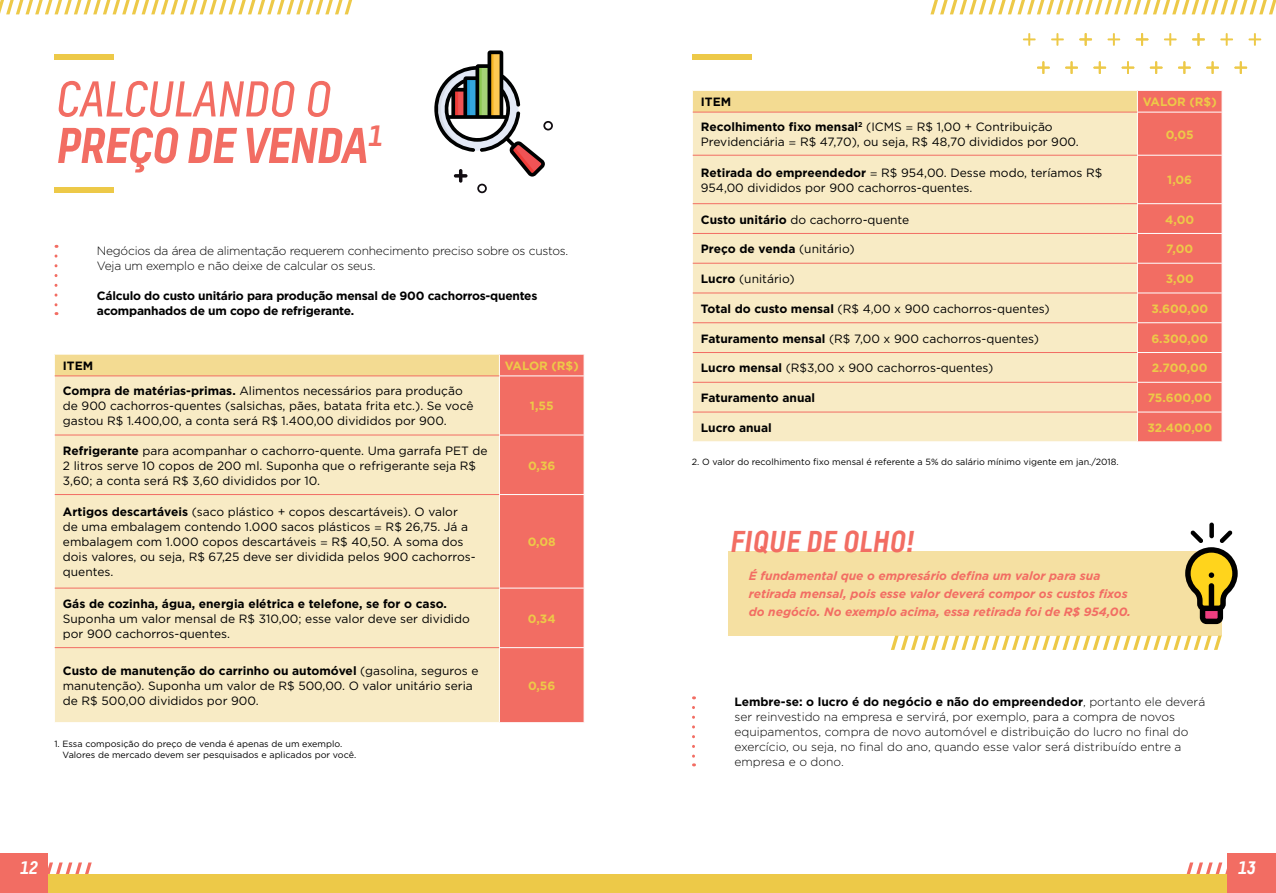
<style>
.page{position:relative;width:1276px;height:893px;background:#fff}
.page>*{position:absolute;margin:0;border:0;box-sizing:border-box;transform-origin:0 0}
.t1{font:italic 700 50.1px/46.5px "Decima Pro A";letter-spacing:-.05em;color:#f26d63}
.t2{font:italic 700 30px "Decima Pro A";letter-spacing:-.02em;color:#f26d63}
.t3{font:italic 700 18px "Decima Pro A";color:#fff}
.t4{font:12px/15px "Gotham";color:#000}
.t5{font:300 12px/15px "Gotham";color:#000}
.t6{font:italic 700 12px/18px "Gotham";color:#f26d63}
.t7{font:300 12px/15px "Gotham";letter-spacing:-.02em;color:#000}
.t8{font:700 12px/15px "Gotham";letter-spacing:-.02em;color:#000}
.t9{font:700 12px "Gotham";color:#000}
.t10{font:700 12px "Gotham";color:#edc948}
.t11{font:9px/10.8px "Gotham";color:#000}
.s1{font-weight:400}
.s2{font-weight:700}
.s3{font-family:"Helvetica";font-weight:300}
</style>
<div class="page">
<svg style="left:48px;top:862px;width:44px;height:12px"></svg>
<svg style="left:1186px;top:862px;width:41px;height:12px"></svg>
<div style="left:0;top:874px;width:1276px;height:19px;background:#edc948"></div>
<svg style="left:0;top:0;width:353px;height:14px"></svg>
<svg style="left:930px;top:0;width:346px;height:14px"></svg>
<div style="left:0;top:853px;width:48px;height:40px;background:#f26d63"></div>
<div style="left:1227px;top:853px;width:49px;height:40px;background:#f26d63"></div>
<div style="left:54px;top:54px;width:59px;height:5px;background:#edc948"></div>
<div style="left:54px;top:188px;width:59px;height:5px;background:#edc948"></div>
<svg style="left:55px;top:256px;width:3px;height:59px"></svg>
<div style="left:54px;top:354px;width:445px;height:22px;background:#f3db92"></div>
<div style="left:55px;top:376px;width:444px;height:346px;background:#f8ebc5"></div>
<hr style="left:54px;top:354px;width:445px;height:1px;background:#fff">
<svg style="left:54px;top:355px;width:1px;height:21px"></svg>
<div style="left:499px;top:354px;width:85px;height:368px;background:#f26d63"></div>
<hr style="left:499px;top:375px;width:85px;height:1px;background:#fff">
<hr style="left:499px;top:376px;width:1px;height:59px;background:#fff">
<hr style="left:499px;top:435px;width:85px;height:1px;background:#fff">
<hr style="left:499px;top:435px;width:1px;height:59px;background:#fff">
<hr style="left:499px;top:494px;width:85px;height:1px;background:#fff">
<hr style="left:499px;top:495px;width:1px;height:93px;background:#fff">
<hr style="left:499px;top:588px;width:85px;height:1px;background:#fff">
<hr style="left:499px;top:588px;width:1px;height:59px;background:#fff">
<hr style="left:499px;top:647px;width:85px;height:1px;background:#fff">
<hr style="left:499px;top:648px;width:1px;height:74px;background:#fff">
<hr style="left:55px;top:375px;width:444px;height:1px;background:#f26d63">
<hr style="left:55px;top:435px;width:444px;height:1px;background:#f26d63">
<hr style="left:55px;top:494px;width:444px;height:1px;background:#f26d63">
<hr style="left:55px;top:588px;width:444px;height:1px;background:#f26d63">
<hr style="left:55px;top:647px;width:444px;height:1px;background:#f26d63">
<div style="left:692px;top:54px;width:59px;height:5px;background:#edc948"></div>
<div style="left:692px;top:90px;width:445px;height:22px;background:#f3db92"></div>
<div style="left:693px;top:113px;width:444px;height:328px;background:#f8ebc5"></div>
<hr style="left:692px;top:90px;width:445px;height:1px;background:#fff">
<svg style="left:692px;top:91px;width:1px;height:21px"></svg>
<svg style="left:1137px;top:90px;width:85px;height:351px;background:#f2736a"></svg>
<hr style="left:693px;top:155px;width:444px;height:1px;background:#f26d63">
<hr style="left:693px;top:203px;width:444px;height:1px;background:#f26d63">
<hr style="left:693px;top:233px;width:444px;height:1px;background:#f26d63">
<hr style="left:693px;top:263px;width:444px;height:1px;background:#f26d63">
<hr style="left:693px;top:293px;width:444px;height:1px;background:#f26d63">
<hr style="left:693px;top:322px;width:444px;height:1px;background:#f26d63">
<hr style="left:693px;top:352px;width:444px;height:1px;background:#f26d63">
<hr style="left:693px;top:382px;width:444px;height:1px;background:#f26d63">
<hr style="left:693px;top:412px;width:444px;height:1px;background:#f26d63">
<hr style="left:693px;top:112px;width:444px;height:1px;background:#f26d63">
<svg style="left:1023px;top:33px;width:12px;height:13px"></svg>
<svg style="left:1051px;top:33px;width:13px;height:13px"></svg>
<svg style="left:1037px;top:61px;width:12px;height:13px"></svg>
<svg style="left:1065px;top:61px;width:13px;height:13px"></svg>
<svg style="left:1079px;top:33px;width:13px;height:13px"></svg>
<svg style="left:1107px;top:33px;width:13px;height:13px"></svg>
<svg style="left:1093px;top:61px;width:13px;height:13px"></svg>
<svg style="left:1121px;top:61px;width:13px;height:13px"></svg>
<svg style="left:1135px;top:33px;width:13px;height:13px"></svg>
<svg style="left:1164px;top:33px;width:12px;height:13px"></svg>
<svg style="left:1149px;top:61px;width:13px;height:13px"></svg>
<svg style="left:1178px;top:61px;width:12px;height:13px"></svg>
<svg style="left:1192px;top:33px;width:12px;height:13px"></svg>
<svg style="left:1220px;top:33px;width:13px;height:13px"></svg>
<svg style="left:1248px;top:33px;width:13px;height:13px"></svg>
<svg style="left:1206px;top:61px;width:13px;height:13px"></svg>
<svg style="left:1234px;top:61px;width:13px;height:13px"></svg>
<svg style="left:692px;top:707px;width:3px;height:59px"></svg>
<div style="left:728px;top:552px;width:494px;height:84px;background:#f5e0a2"></div>
<svg style="left:891px;top:636px;width:331px;height:14px"></svg>
<div style="left:1209px;top:523px;width:5px;height:15px;background:#000;border-radius:2px"></div>
<svg style="left:1185px;top:530px;width:52px;height:94px"></svg>
<svg style="left:434px;top:50px;width:111px;height:127px"></svg>
<div style="left:543px;top:121px;width:10px;height:9px;border:2px solid #110c11;border-radius:50%"></div>
<hr style="left:459px;top:169px;width:3px;height:14px;background:#110c11;border-radius:2px">
<svg style="left:454px;top:174px;width:13px;height:4px"></svg>
<div style="left:477px;top:184px;width:10px;height:9px;border:2px solid #110c11;border-radius:50%"></div>
<h1 class="t1" style="left:54px;top:75px;width:331px"><span class="s1">CALCULANDO O<br></span>PREÇO DE VENDA<sup>1</sup></h1>
<p class="t7" style="left:97px;top:243px;width:473px">Negócios da área de alimentação requerem conhecimento preciso sobre os custos.<br>Veja um exemplo e não deixe de calcular os seus.</p>
<p class="t8" style="left:97px;top:288px;width:442px">Cálculo do custo unitário para produção mensal de 900 cachorros-quentes acompanhados de um copo de refrigerante.</p>
<p class="t8" style="left:63px;top:358px;width:32px">ITEM</p>
<p class="t10" style="left:505px;top:359px;width:75px">VALOR (R$)</p>
<p class="t4" style="left:63px;top:383px;width:412px"><span class="s2">Compra de matérias-primas.</span> Alimentos necessários para produção de 900 cachorros-quentes (salsichas, pães, batata frita etc.). Se você gastou R$ 1.400,00, a conta será R$ 1.400,00 divididos por 900.</p>
<p class="t10" style="left:530px;top:399px;width:25px">1,55</p>
<p class="t4" style="left:63px;top:443px;width:426px"><span class="s2">Refrigerante</span> para acompanhar o cachorro-quente. Uma garrafa PET de<br>2 litros serve 10 copos de 200 ml. Suponha que o refrigerante seja R$<br>3,60; a conta será R$ 3,60 divididos por 10.</p>
<p class="t4" style="left:63px;top:504px;width:414px"><span class="s2">Artigos descartáveis</span> (saco plástico + copos descartáveis). O valor de uma embalagem contendo 1.000 sacos plásticos <span class="s3">=</span> R$ 26,75. Já a embalagem com 1.000 copos descartáveis <span class="s3">=</span> R$ 40,50. A soma dos dois valores, ou seja, R$ 67,25 deve ser dividida pelos 900 cachorros&shy;quentes.</p>
<p class="t10" style="left:528px;top:459px;width:29px">0,36</p>
<p class="t10" style="left:528px;top:535px;width:30px">0,08</p>
<p class="t9" style="left:63px;top:597px;width:385px">Gás de cozinha, água, energia elétrica e telefone, se for o caso.</p>
<p class="t4" style="left:63px;top:611px;width:408px">Suponha um valor mensal de R$ 310,00; esse valor deve ser dividido por 900 cachorros-quentes.</p>
<p class="t10" style="left:528px;top:612px;width:29px">0,34</p>
<p class="t4" style="left:63px;top:663px;width:417px"><span class="s2">Custo de manutenção do carrinho ou automóvel</span> (gasolina, seguros e manutenção). Suponha um valor de R$ 500,00. O valor unitário seria de R$ 500,00 divididos por 900.</p>
<p class="t10" style="left:528px;top:679px;width:29px">0,56</p>
<p class="t11" style="left:63px;top:738px;width:295px;text-indent:-8px">1. Essa composição do preço de venda é apenas de um exemplo.<br>Valores de mercado devem ser pesquisados e aplicados por você.</p>
<p class="t8" style="left:701px;top:94px;width:32px">ITEM</p>
<p class="t10" style="left:1142px;top:95px;width:75px">VALOR (R$)</p>
<p class="t4" style="left:701px;top:119px;width:379px"><span class="s2">Recolhimento fixo mensal</span><sup>2</sup> (ICMS <span class="s3">=</span> R$ 1,00 + Contribuição<br>Previdenciária <span class="s3">=</span> R$ 47,70), ou seja, R$ 48,70 divididos por 900.</p>
<p class="t10" style="left:1165px;top:127px;width:30px">0,05</p>
<p class="t4" style="left:701px;top:165px;width:403px"><span class="s2">Retirada do empreendedor</span> <span class="s3">=</span> R$ 954,00. Desse modo, teríamos R$<br>954,00 divididos por 900 cachorros-quentes.</p>
<p class="t10" style="left:1167px;top:173px;width:26px">1,06</p>
<p class="t4" style="left:701px;top:212px;width:210px"><span class="s2">Custo unitário</span> do cachorro-quente</p>
<p class="t10" style="left:1165px;top:212px;width:30px">4,00</p>
<p class="t9" style="left:701px;top:242px;width:155px">Preço de venda <span class="s1">(unitário)</span></p>
<p class="t10" style="left:1166px;top:242px;width:28px">7,00</p>
<p class="t4" style="left:701px;top:271px;width:95px"><span class="s2">Lucro</span> (unitário)</p>
<p class="t10" style="left:1165px;top:272px;width:30px">3,00</p>
<p class="t4" style="left:701px;top:301px;width:350px"><span class="s2">Total do custo mensal</span> (R$ 4,00 x 900 cachorros-quentes)</p>
<p class="t10" style="left:1151px;top:302px;width:58px">3.600,00</p>
<p class="t4" style="left:701px;top:331px;width:340px"><span class="s2">Faturamento mensal</span> (R$ 7,00 x 900 cachorros-quentes)</p>
<p class="t10" style="left:1151px;top:331px;width:58px">6.300,00</p>
<p class="t4" style="left:701px;top:360px;width:294px"><span class="s2">Lucro mensal</span> (R$3,00 x 900 cachorros-quentes)</p>
<p class="t10" style="left:1151px;top:361px;width:57px">2.700,00</p>
<p class="t9" style="left:701px;top:391px;width:116px">Faturamento anual</p>
<p class="t10" style="left:1147px;top:391px;width:66px">75.600,00</p>
<p class="t9" style="left:701px;top:421px;width:72px">Lucro anual</p>
<p class="t10" style="left:1147px;top:421px;width:66px">32.400,00</p>
<p class="t11" style="left:692px;top:457px;width:428px">2. O valor do recolhimento fixo mensal é referente a 5% do salário mínimo vigente em jan./2018.</p>
<h2 class="t2" style="left:729px;top:523px;width:186px">FIQUE DE OLHO!</h2>
<p class="t6" style="left:749px;top:567px;width:384px">É fundamental que o empresário defina um valor para sua retirada mensal, pois esse valor deverá compor os custos fixos do negócio. No exemplo acima, essa retirada foi de R$ 954,00.</p>
<p class="t5" style="left:734px;top:694px;width:472px"><span class="s2">Lembre-se: o lucro é do negócio e não do empreendedor</span>, portanto ele deverá ser reinvestido na empresa e servirá, por exemplo, para a compra de novos equipamentos, compra de novo automóvel e distribuição do lucro no final do exercício, ou seja, no final do ano, quando esse valor será distribuído entre a empresa e o dono.</p>
<h3 class="t3" style="left:20px;top:856px;width:20px">12</h3>
<h3 class="t3" style="left:1237px;top:856px;width:20px">13</h3>
</div>
